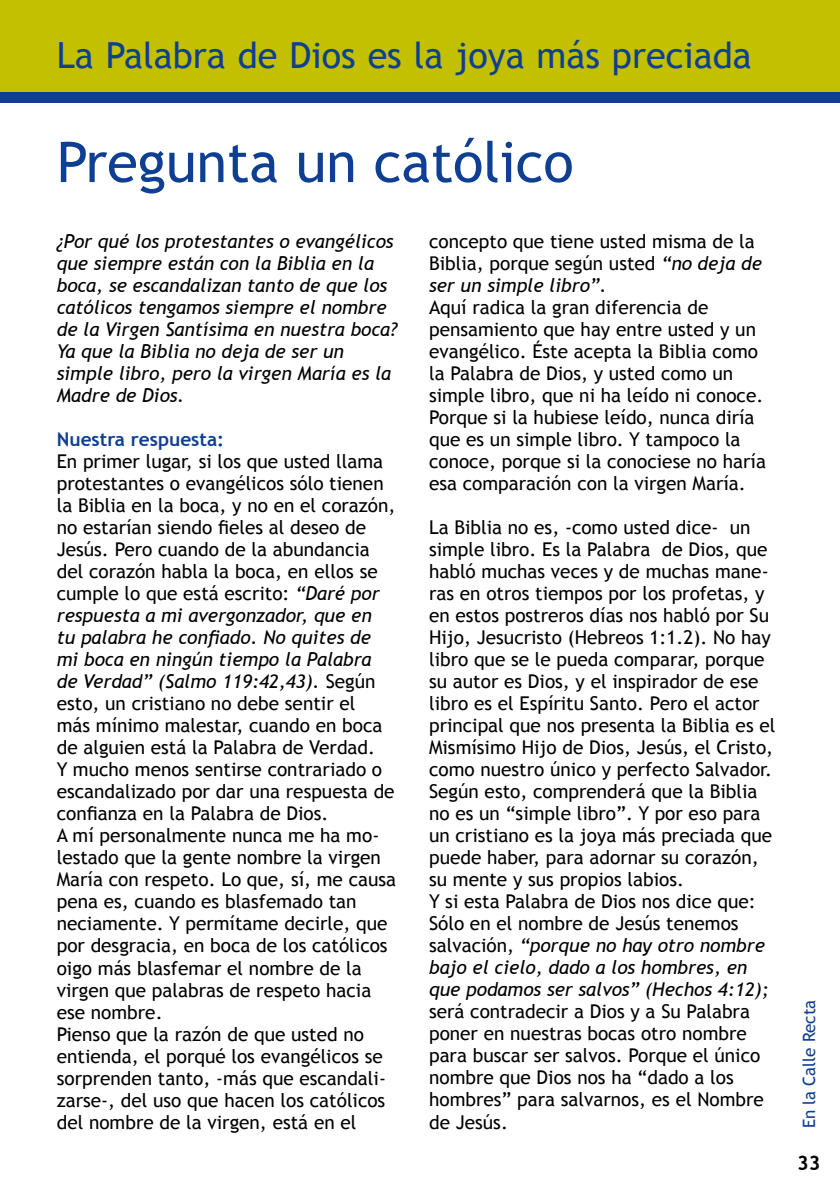
<style>
.page{position:relative;width:840px;height:1191px;background:#fff}
.page>*{position:absolute;margin:0;border:0;box-sizing:border-box;transform-origin:0 0}
.t1{font:56px "Trebuchet MS";color:#0f3f93}
.t2{font:36px "Trebuchet MS";color:#0f3f93}
.t3{font:700 20px "Trebuchet MS";color:#000}
.t4{font:19px/22px "Trebuchet MS";color:#000}
.t5{font:italic 19px/22px "Trebuchet MS";color:#000}
.t6{font:700 19px "Trebuchet MS";color:#0f3f93}
.t7{font:17px "Trebuchet MS";color:#0f3f93}
.s1{font-style:italic}
</style>
<div class="page">
<div style="left:0;top:92px;width:839px;height:11px;background:#0f3f93"></div>
<div style="left:0;top:0;width:839px;height:92px;background:#c2c000"></div>
<h2 class="t2" style="left:57px;top:34px;width:696px">La Palabra de Dios es la joya más preciada</h2>
<h1 class="t1" style="left:57px;top:129px;width:518px">Pregunta un católico</h1>
<p class="t5" style="left:57px;top:231px;width:342px">¿Por qué los protestantes o evangélicos que siempre están con la Biblia en la boca, se escandalizan tanto de que los católicos tengamos siempre el nombre de la Virgen Santísima en nuestra boca?<br>Ya que la Biblia no deja de ser un simple libro, pero la virgen María es la Madre de Dios.</p>
<p class="t6" style="left:57px;top:427px;width:169px">Nuestra respuesta:</p>
<p class="t4" style="left:57px;top:451px;width:341px">En primer lugar, si los que usted llama protestantes o evangélicos sólo tienen la Biblia en la boca, y no en el corazón, no estarían siendo fieles al deseo de Jesús. Pero cuando de la abundancia del corazón habla la boca, en ellos se cumple lo que está escrito: <span class="s1">“Daré por respuesta a mi avergonzador, que en<br>tu palabra he confiado. No quites de mi boca en ningún tiempo la Palabra de Verdad” (Salmo 119:42,43).</span> Según esto, un cristiano no debe sentir el<br>más mínimo malestar, cuando en boca de alguien está la Palabra de Verdad.<br>Y mucho menos sentirse contrariado o escandalizado por dar una respuesta de confianza en la Palabra de Dios.<br>A mí personalmente nunca me ha mo&shy;lestado que la gente nombre la virgen María con respeto. Lo que, sí, me causa pena es, cuando es blasfemado tan neciamente. Y permítame decirle, que por desgracia, en boca de los católicos oigo más blasfemar el nombre de la virgen que palabras de respeto hacia ese nombre.<br>Pienso que la razón de que usted no entienda, el porqué los evangélicos se sorprenden tanto, -más que escandali&shy;zarse-, del uso que hacen los católicos del nombre de la virgen, está en el</p>
<p class="t4" style="left:429px;top:231px;width:334px">concepto que tiene usted misma de la<br>Biblia, porque según usted <span class="s1">“no deja de ser un simple libro”.</span></p>
<p class="t4" style="left:429px;top:297px;width:338px">Aquí radica la gran diferencia de pensamiento que hay entre usted y un evangélico. Éste acepta la Biblia como la Palabra de Dios, y usted como un simple libro, que ni ha leído ni conoce.<br>Porque si la hubiese leído, nunca diría que es un simple libro. Y tampoco la conoce, porque si la conociese no haría esa comparación con la virgen María.</p>
<p class="t4" style="left:429px;top:517px;width:347px">La Biblia no es, -como usted dice- un simple libro. Es la Palabra de Dios, que habló muchas veces y de muchas mane&shy;ras en otros tiempos por los profetas, y en estos postreros días nos habló por Su Hijo, Jesucristo (Hebreos 1:1.2). No hay libro que se le pueda comparar, porque su autor es Dios, y el inspirador de ese libro es el Espíritu Santo. Pero el actor principal que nos presenta la Biblia es el Mismísimo Hijo de Dios, Jesús, el Cristo, como nuestro único y perfecto Salvador.<br>Según esto, comprenderá que la Biblia no es un “simple libro”. Y por eso para un cristiano es la joya más preciada que puede haber, para adornar su corazón, su mente y sus propios labios.<br>Y si esta Palabra de Dios nos dice que:<br>Sólo en el nombre de Jesús tenemos salvación, <span class="s1">“porque no hay otro nombre bajo el cielo, dado a los hombres, en que podamos ser salvos” (Hechos 4:12);</span></p>
<p class="t4" style="left:429px;top:1001px;width:336px">será contradecir a Dios y a Su Palabra poner en nuestras bocas otro nombre para buscar ser salvos. Porque el único nombre que Dios nos ha “dado a los hombres” para salvarnos, es el Nombre de Jesús.</p>
<p class="t7" style="left:798px;top:1128px;width:130px;rotate:-90deg">En la Calle Recta</p>
<p class="t3" style="left:796px;top:1150px;width:25px">33</p>
</div>
